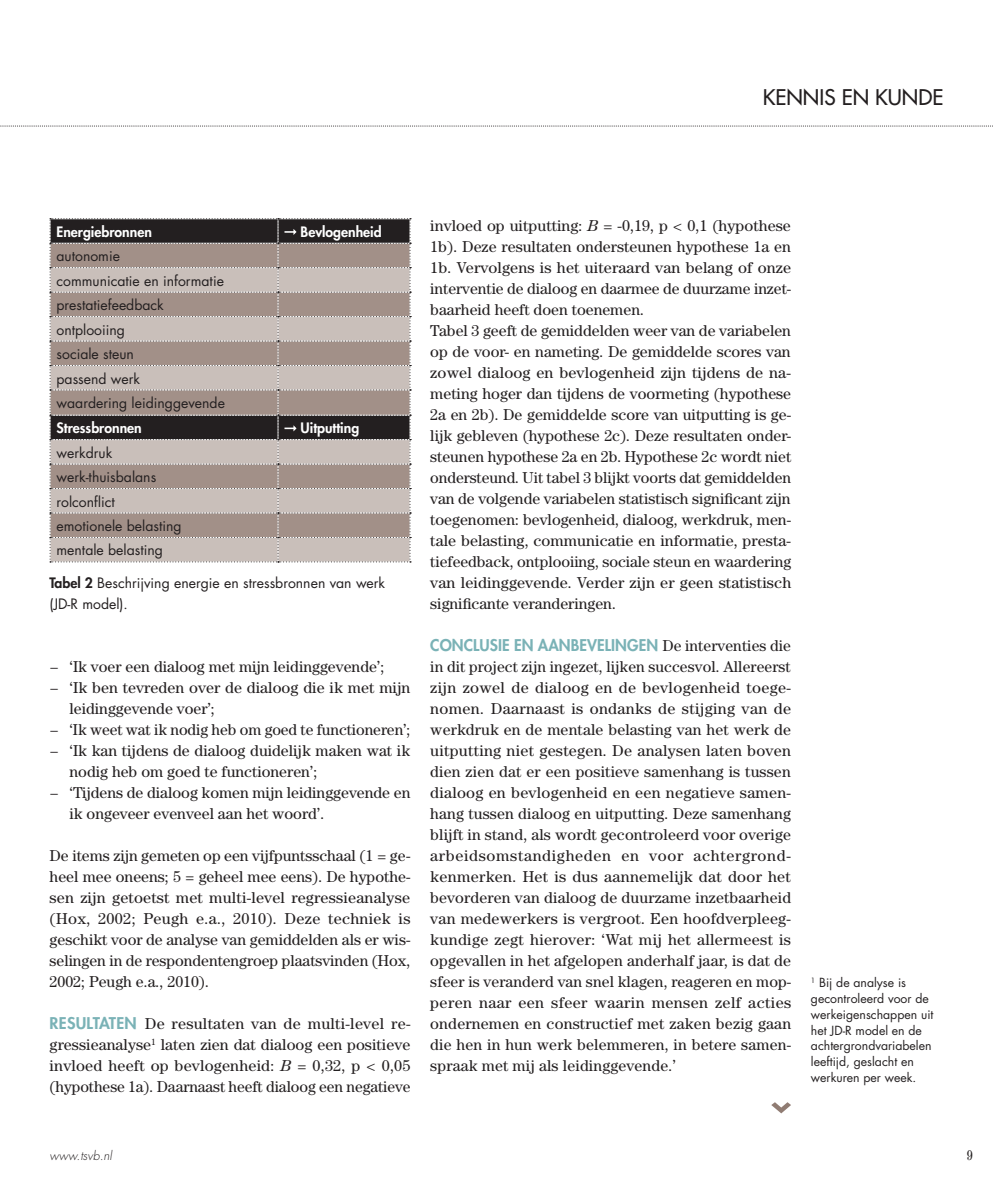
<style>
.page{position:relative;width:993px;height:1191px;background:#fff}
.page>*{position:absolute;margin:0;border:0;box-sizing:border-box;transform-origin:0 0}
.t1{font:500 21px "Futura Std";color:#231f20}
.t2{font:15.75px/21px "Century Std";color:#231f20;text-align:justify}
.t3{font:14px/24.5px "Futura Std";color:#231f20}
.t4{font:800 14px "Futura Std";color:#fff}
.t5{font:condensed 14px "Century Std";color:#231f20}
.t6{font:12.25px/15.8px "Futura Std";color:#231f20}
.t7{font:italic 300 12.25px "Futura Std";color:#231f20}
.s1{font-weight:800;color:#fff}
.s2{font-weight:800}
.s3{font-family:"Futura Std";font-weight:800;color:#7ab2b6}
.s4{font-style:italic}
</style>
<div class="page">
<svg style="left:0;top:126px;width:991px;height:1px"></svg>
<svg style="left:771px;top:1102px;width:19px;height:11px"></svg>
<svg style="left:50px;top:218px;width:361px;height:344px;background:#a29691"></svg>
<p class="t1" style="left:762px;top:85px;width:182px">KENNIS EN KUNDE</p>
<p class="t4" style="left:56px;top:226px;width:97px">Energiebronnen</p>
<p class="t4" style="left:300px;top:226px;width:83px">Bevlogenheid</p>
<p class="t3" style="left:56px;top:245px;width:170px">autonomie<br>communicatie en informatie prestatiefeedback ontplooiing<br>sociale steun<br>passend werk<br>waardering leidinggevende<br><span class="s1">Stressbronnen</span></p>
<p class="t4" style="left:300px;top:422px;width:60px">Uitputting</p>
<p class="t3" style="left:56px;top:442px;width:126px">werkdruk werk-thuisbalans rolconflict emotionele belasting mentale belasting</p>
<p class="t3" style="left:50px;top:574px;width:337px;line-height:21px"><span class="s2">Tabel 2</span> Beschrijving energie en stressbronnen van werk (JD-R model).</p>
<p class="t2" style="left:50px;top:658px;width:336px">− ‘Ik voer een dialoog met mijn leidinggevende’;</p>
<p class="t2" style="left:50px;top:679px;width:362px">− ‘Ik ben tevreden over de dialoog die ik met mijn</p>
<p class="t2" style="left:69px;top:700px;width:147px">leidinggevende voer’;</p>
<p class="t2" style="left:50px;top:721px;width:362px">− ‘Ik weet wat ik nodig heb om goed te functioneren’;</p>
<p class="t2" style="left:50px;top:742px;width:362px">− ‘Ik kan tijdens de dialoog duidelijk maken wat ik</p>
<p class="t2" style="left:69px;top:763px;width:249px">nodig heb om goed te functioneren’;</p>
<p class="t2" style="left:50px;top:784px;width:362px">− ‘Tijdens de dialoog komen mijn leidinggevende en</p>
<p class="t2" style="left:69px;top:805px;width:256px">ik ongeveer evenveel aan het woord’.</p>
<p class="t2" style="left:50px;top:847px;width:362px">De items zijn gemeten op een vijfpuntsschaal (1 = ge&shy;heel mee oneens; 5 = geheel mee eens). De hypothe&shy;sen zijn getoetst met multi-level regressieanalyse (Hox, 2002; Peugh e.a., 2010). Deze techniek is geschikt voor de analyse van gemiddelden als er wis&shy;selingen in de respondentengroep plaatsvinden (Hox, 2002; Peugh e.a., 2010).</p>
<p class="t2" style="left:50px;top:1015px;width:362px"><span class="s3">RESULTATEN</span> De resultaten van de multi-level re&shy;gressieanalyse<sup>1</sup> laten zien dat dialoog een positieve invloed heeft op bevlogenheid: <span class="s4">B</span> = 0,32, p &lt; 0,05 (hypothese 1a). Daarnaast heeft dialoog een negatieve</p>
<p class="t2" style="left:430px;top:217px;width:362px;text-align:left">invloed op uitputting: <span class="s4">B</span> = -0,19, p &lt; 0,1 (hypothese 1b). Deze resultaten ondersteunen hypothese 1a en 1b. Vervolgens is het uiteraard van belang of onze interventie de dialoog en daarmee de duurzame inzet&shy;baarheid heeft doen toenemen.<br>Tabel 3 geeft de gemiddelden weer van de variabelen op de voor- en nameting. De gemiddelde scores van zowel dialoog en bevlogenheid zijn tijdens de na&shy;meting hoger dan tijdens de voormeting (hypothese 2a en 2b). De gemiddelde score van uitputting is ge&shy;lijk gebleven (hypothese 2c). Deze resultaten onder&shy;steunen hypothese 2a en 2b. Hypothese 2c wordt niet ondersteund. Uit tabel 3 blijkt voorts dat gemiddelden van de volgende variabelen statistisch significant zijn toegenomen: bevlogenheid, dialoog, werkdruk, men&shy;tale belasting, communicatie en informatie, presta&shy;tiefeedback, ontplooiing, sociale steun en waardering van leidinggevende. Verder zijn er geen statistisch significante veranderingen.</p>
<p class="t2" style="left:430px;top:637px;width:362px"><span class="s3">CONCLUSIE EN AANBEVELINGEN</span> De interventies die in dit project zijn ingezet, lijken succesvol. Allereerst zijn zowel de dialoog en de bevlogenheid toege&shy;nomen. Daarnaast is ondanks de stijging van de werkdruk en de mentale belasting van het werk de uitputting niet gestegen. De analysen laten boven dien zien dat er een positieve samenhang is tussen dialoog en bevlogenheid en een negatieve samen&shy;hang tussen dialoog en uitputting. Deze samenhang blijft in stand, als wordt gecontroleerd voor overige arbeidsomstandigheden en voor achtergrond&shy;kenmerken. Het is dus aannemelijk dat door het bevorderen van dialoog de duurzame inzetbaarheid van medewerkers is vergroot. Een hoofdverpleeg&shy;kundige zegt hierover: ‘Wat mij het allermeest is opgevallen in het afgelopen anderhalf jaar, is dat de sfeer is veranderd van snel klagen, reageren en mop&shy;peren naar een sfeer waarin mensen zelf acties ondernemen en constructief met zaken bezig gaan die hen in hun werk belemmeren, in betere samen&shy;spraak met mij als leidinggevende.’</p>
<p class="t6" style="left:810px;top:976px;width:124px"><sup>1</sup> Bij de analyse is gecontroleerd voor de werkeigenschappen uit het JD-R model en de achtergrondvariabelen leeftijd, geslacht en werkuren per week.</p>
<p class="t7" style="left:50px;top:1150px;width:64px">www.tsvb.nl</p>
<p class="t5" style="left:966px;top:1147px;width:8px">9</p>
</div>
